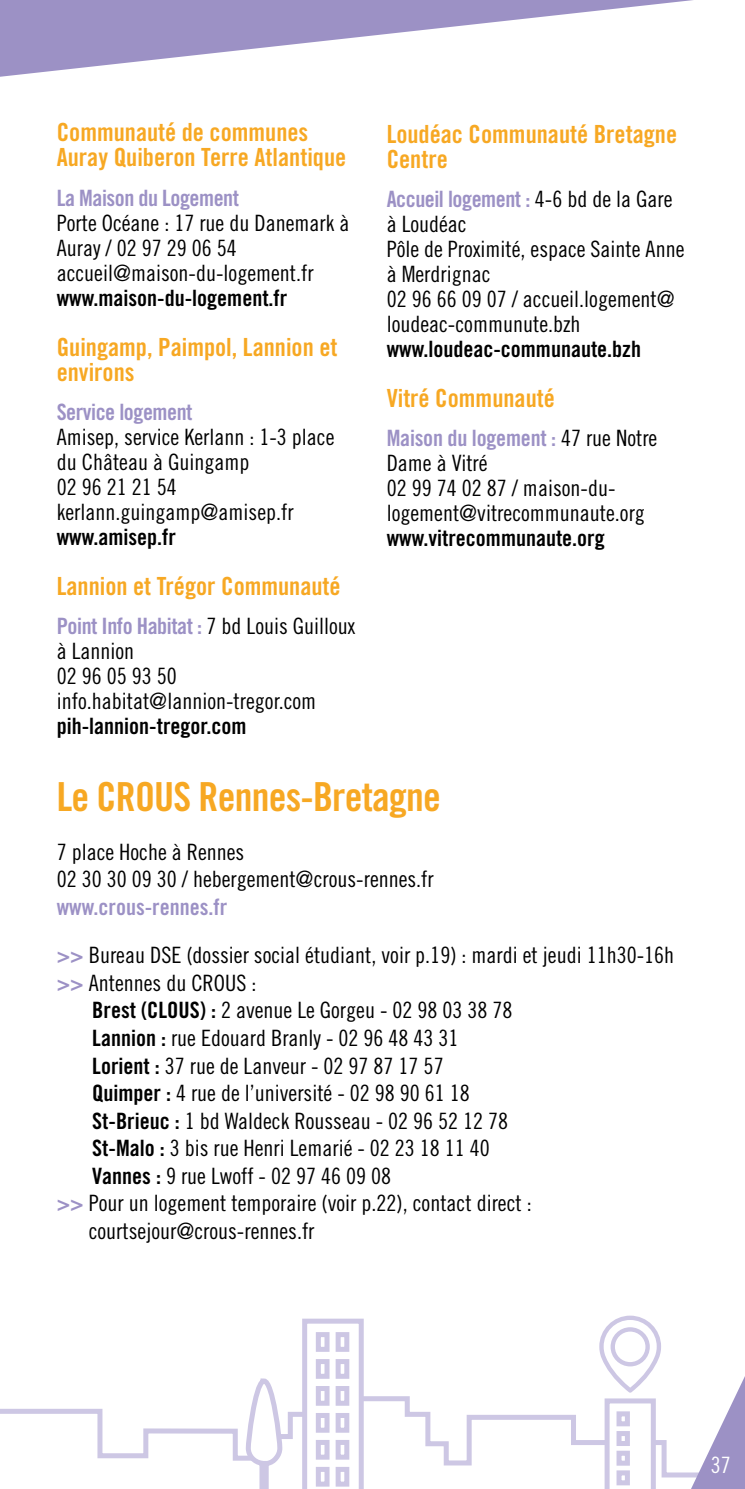
<style>
.page{position:relative;width:745px;height:1489px;background:#fff}
.page>*{position:absolute;margin:0;border:0;box-sizing:border-box;transform-origin:0 0}
.t1{font:40px "Trade Gothic Bold Cond Twenty";letter-spacing:-.02em;color:#f7a823}
.t2{font:25px/25px "Trade Gothic Bold Cond Twenty";color:#f7a823}
.t3{font:22.5px/25px "Trade Gothic Cond Eighteen";color:#000}
.t4{font:22.5px "Trade Gothic Bold Cond Twenty";letter-spacing:-.02em;color:#9c91c5}
.t5{font:22.5px "Trade Gothic Bold Cond Twenty";color:#000}
.t6{font:22.5px "Trade Gothic Bold Cond Twenty";color:#9c91c5}
.t7{font:22.5px "Trade Gothic Cond Eighteen";color:#fff}
.s1{font-family:"Trade Gothic Cond Eighteen";color:#000}
.s2{font-family:"Trade Gothic Bold Cond Twenty";color:#9c91c5}
.s3{font-family:"Trade Gothic Bold Cond Twenty"}
</style>
<div class="page">
<svg style="left:0;top:1318px;width:690px;height:170px"></svg>
<svg style="left:604px;top:1398px;width:51px;height:90px"></svg>
<div style="left:616px;top:1411px;width:13px;height:15px;border:5px solid #cdc7e4"></div>
<div style="left:616px;top:1430px;width:13px;height:15px;border:5px solid #cdc7e4"></div>
<div style="left:616px;top:1450px;width:13px;height:15px;border:5px solid #cdc7e4"></div>
<div style="left:616px;top:1470px;width:13px;height:15px;border:5px solid #cdc7e4"></div>
<svg style="left:302px;top:1318px;width:61px;height:170px"></svg>
<div style="left:315px;top:1331px;width:14px;height:20px;border:5px solid #cdc7e4"></div>
<div style="left:315px;top:1358px;width:14px;height:20px;border:5px solid #cdc7e4"></div>
<div style="left:315px;top:1385px;width:14px;height:20px;border:5px solid #cdc7e4"></div>
<div style="left:315px;top:1412px;width:14px;height:20px;border:5px solid #cdc7e4"></div>
<div style="left:315px;top:1439px;width:14px;height:20px;border:5px solid #cdc7e4"></div>
<div style="left:315px;top:1466px;width:14px;height:20px;border:5px solid #cdc7e4"></div>
<div style="left:335px;top:1331px;width:14px;height:20px;border:5px solid #cdc7e4"></div>
<div style="left:335px;top:1358px;width:14px;height:20px;border:5px solid #cdc7e4"></div>
<div style="left:335px;top:1385px;width:14px;height:20px;border:5px solid #cdc7e4"></div>
<div style="left:335px;top:1412px;width:14px;height:20px;border:5px solid #cdc7e4"></div>
<div style="left:335px;top:1439px;width:14px;height:20px;border:5px solid #cdc7e4"></div>
<div style="left:335px;top:1466px;width:14px;height:20px;border:5px solid #cdc7e4"></div>
<svg style="left:599px;top:1315px;width:61px;height:77px"></svg>
<svg style="left:243px;top:1375px;width:42px;height:113px"></svg>
<svg style="left:690px;top:1378px;width:54px;height:110px"></svg>
<svg style="left:0;top:0;width:693px;height:77px"></svg>
<p class="t2" style="left:57px;top:120px;width:291px">Communauté de communes<br>Auray Quiberon Terre Atlantique</p>
<p class="t4" style="left:57px;top:184px;width:184px">La Maison du Logement</p>
<p class="t3" style="left:57px;top:210px;width:294px">Porte Océane : 17 rue du Danemark à<br>Auray / 02 97 29 06 54 accueil@maison-du-logement.fr</p>
<p class="t5" style="left:57px;top:284px;width:232px">www.maison-du-logement.fr</p>
<p class="t2" style="left:57px;top:334px;width:282px">Guingamp, Paimpol, Lannion et environs</p>
<p class="t4" style="left:57px;top:398px;width:137px">Service logement</p>
<p class="t3" style="left:57px;top:424px;width:279px">Amisep, service Kerlann : 1-3 place du Château à Guingamp<br>02 96 21 21 54 kerlann.guingamp@amisep.fr</p>
<p class="t5" style="left:57px;top:523px;width:121px">www.amisep.fr</p>
<p class="t2" style="left:57px;top:573px;width:285px">Lannion et Trégor Communauté</p>
<p class="t4" style="left:57px;top:612px;width:300px">Point Info Habitat : <span class="s1">7 bd Louis Guilloux</span></p>
<p class="t3" style="left:57px;top:638px;width:261px">à Lannion<br>02 96 05 93 50 info.habitat@lannion-tregor.com</p>
<p class="t5" style="left:57px;top:712px;width:191px">pih-lannion-tregor.com</p>
<p class="t2" style="left:386px;top:121px;width:292px">Loudéac Communauté Bretagne<br>Centre</p>
<p class="t4" style="left:386px;top:185px;width:287px">Accueil logement : <span class="s1">4-6 bd de la Gare</span></p>
<p class="t3" style="left:386px;top:211px;width:299px">à Loudéac<br>Pôle de Proximité, espace Sainte Anne à Merdrignac<br>02 96 66 09 07 / accueil.logement@ loudeac-communute.bzh</p>
<p class="t5" style="left:386px;top:335px;width:256px">www.loudeac-communaute.bzh</p>
<p class="t2" style="left:386px;top:385px;width:169px">Vitré Communauté</p>
<p class="t4" style="left:386px;top:424px;width:272px">Maison du logement : <span class="s1">47 rue Notre</span></p>
<p class="t3" style="left:386px;top:450px;width:259px">Dame à Vitré<br>02 99 74 02 87 / maison-du&shy;logement@vitrecommunaute.org</p>
<p class="t5" style="left:386px;top:524px;width:219px">www.vitrecommunaute.org</p>
<h1 class="t1" style="left:57px;top:772px;width:385px">Le CROUS Rennes-Bretagne</h1>
<p class="t3" style="left:57px;top:837px;width:378px;line-height:27.5px">7 place Hoche à Rennes<br>02 30 30 09 30 / hebergement@crous-rennes.fr</p>
<p class="t6" style="left:57px;top:893px;width:172px">www.crous-rennes.fr</p>
<p class="t3" style="left:57px;top:942px;width:618px"><span class="s2">&gt;&gt;</span> Bureau DSE (dossier social étudiant, voir p.19) : mardi et jeudi 11h30-16h</p>
<p class="t3" style="left:57px;top:970px;width:201px"><span class="s2">&gt;&gt;</span> Antennes du CROUS :</p>
<p class="t3" style="left:92px;top:997px;width:421px"><span class="s3">Brest (CLOUS) :</span> 2 avenue Le Gorgeu - 02 98 03 38 78</p>
<p class="t3" style="left:92px;top:1025px;width:367px"><span class="s3">Lannion :</span> rue Edouard Branly - 02 96 48 43 31</p>
<p class="t3" style="left:92px;top:1052px;width:353px"><span class="s3">Lorient :</span> 37 rue de Lanveur - 02 97 87 17 57</p>
<p class="t3" style="left:92px;top:1080px;width:379px"><span class="s3">Quimper :</span> 4 rue de l’université - 02 98 90 61 18</p>
<p class="t3" style="left:92px;top:1107px;width:417px"><span class="s3">St-Brieuc :</span> 1 bd Waldeck Rousseau - 02 96 52 12 78</p>
<p class="t3" style="left:92px;top:1135px;width:399px"><span class="s3">St-Malo :</span> 3 bis rue Henri Lemarié - 02 23 18 11 40</p>
<p class="t3" style="left:92px;top:1162px;width:300px"><span class="s3">Vannes :</span> 9 rue Lwoff - 02 97 46 09 08</p>
<p class="t3" style="left:57px;top:1190px;width:476px"><span class="s2">&gt;&gt;</span> Pour un logement temporaire (voir p.22), contact direct :</p>
<p class="t3" style="left:89px;top:1217px;width:227px">courtsejour@crous-rennes.fr</p>
<p class="t7" style="left:710px;top:1451px;width:21px">37</p>
</div>
